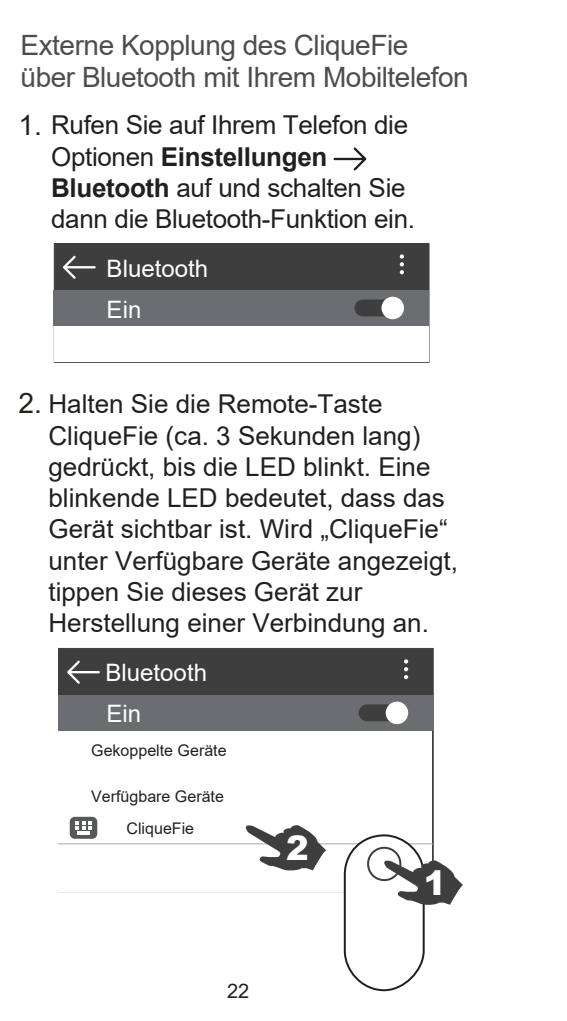
<style>
.page{position:relative;width:567px;height:1021px;background:#fff}
.page>*{position:absolute;margin:0;border:0;box-sizing:border-box;transform-origin:0 0}
.t1{font:900 33.6px "Arial";color:#fff}
.t2{font:28px/32px "Arial";letter-spacing:-.015em;color:#4e4d4d}
.t3{font:26px/31.2px "Arial";color:#231f20}
.t4{font:24px/40.8px "Arial";color:#fff}
.t5{font:20px "Arial";color:#231f20}
.t6{font:16px "Arial";color:#231f20}
.t7{font:16px "Arial";color:#23211c}
.s1{font-size:28px;color:#23211c}
.s2{font-weight:700}
</style>
<div class="page">
<svg style="left:334px;top:147px;width:32px;height:24px"></svg>
<div style="left:54px;top:243px;width:375px;height:120px;background:#3e3e3f;border:1px solid #3e3e3f"></div>
<div style="left:54px;top:290px;width:375px;height:36px;background:#6c6d70"></div>
<div style="left:54px;top:326px;width:375px;height:36px;background:#fff"></div>
<svg style="left:63px;top:256px;width:33px;height:23px"></svg>
<svg style="left:400px;top:254px;width:4px;height:20px"></svg>
<div style="left:354px;top:299px;width:48px;height:17px;background:#3e3e3f;border-radius:8px"></div>
<div style="left:381px;top:297px;width:23px;height:22px;background:#fff;border-radius:50%"></div>
<div style="left:58px;top:648px;width:376px;height:244px;background:#3e3e3f;border:1px solid #3e3e3f"></div>
<div style="left:58px;top:695px;width:375px;height:35px;background:#6c6d70"></div>
<div style="left:59px;top:731px;width:373px;height:160px;background:#fff"></div>
<svg style="left:67px;top:660px;width:33px;height:23px"></svg>
<svg style="left:404px;top:659px;width:4px;height:20px"></svg>
<div style="left:359px;top:704px;width:48px;height:17px;background:#3e3e3f;border-radius:8px"></div>
<div style="left:386px;top:701px;width:22px;height:23px;background:#fff;border-radius:50%"></div>
<hr style="left:58px;top:843px;width:375px;height:1px;background:#a8a9ad">
<div style="left:70px;top:816px;width:27px;height:22px;background:#57585a;border-radius:5px"></div>
<svg style="left:76px;top:821px;width:15px;height:8px"></svg>
<hr style="left:77px;top:831px;width:13px;height:4px;background:#fff">
<div style="left:345px;top:835px;width:79px;height:155px;background:#fff;border-radius:39px"></div>
<div style="left:344px;top:834px;width:81px;height:157px;border:2px solid #231f20;border-radius:39px"></div>
<svg style="left:367px;top:843px;width:96px;height:61px"></svg>
<svg style="left:243px;top:825px;width:83px;height:45px"></svg>
<p class="t2" style="left:21px;top:29px;width:450px">Externe Kopplung des CliqueFie über Bluetooth mit Ihrem Mobiltelefon</p>
<p class="t3" style="left:51px;top:109px;width:365px;text-indent:-33px"><span class="s1">1.</span> Rufen Sie auf Ihrem Telefon die<br>Optionen <span class="s2">Einstellungen<br>Bluetooth</span> auf und schalten Sie dann die Bluetooth-Funktion ein.</p>
<p class="t4" style="left:107px;top:248px;width:103px">Bluetooth<br>Ein</p>
<p class="t3" style="left:48px;top:388px;width:411px;text-indent:-30px"><span class="s1">2.</span> Halten Sie die Remote-Taste CliqueFie (ca. 3 Sekunden lang) gedrückt, bis die LED blinkt. Eine blinkende LED bedeutet, dass das Gerät sichtbar ist. Wird „CliqueFie“ unter Verfügbare Geräte angezeigt, tippen Sie dieses Gerät zur Herstellung einer Verbindung an.</p>
<p class="t4" style="left:106px;top:651px;width:103px">Bluetooth<br>Ein</p>
<p class="t6" style="left:91px;top:739px;width:137px">Gekoppelte Geräte</p>
<p class="t6" style="left:91px;top:785px;width:134px">Verfügbare Geräte</p>
<p class="t7" style="left:127px;top:817px;width:69px">CliqueFie</p>
<p class="t1" style="left:286px;top:824px;width:24px">2</p>
<p class="t5" style="left:227px;top:977px;width:24px">22</p>
<p class="t1" style="left:424px;top:858px;width:24px">1</p>
</div>
